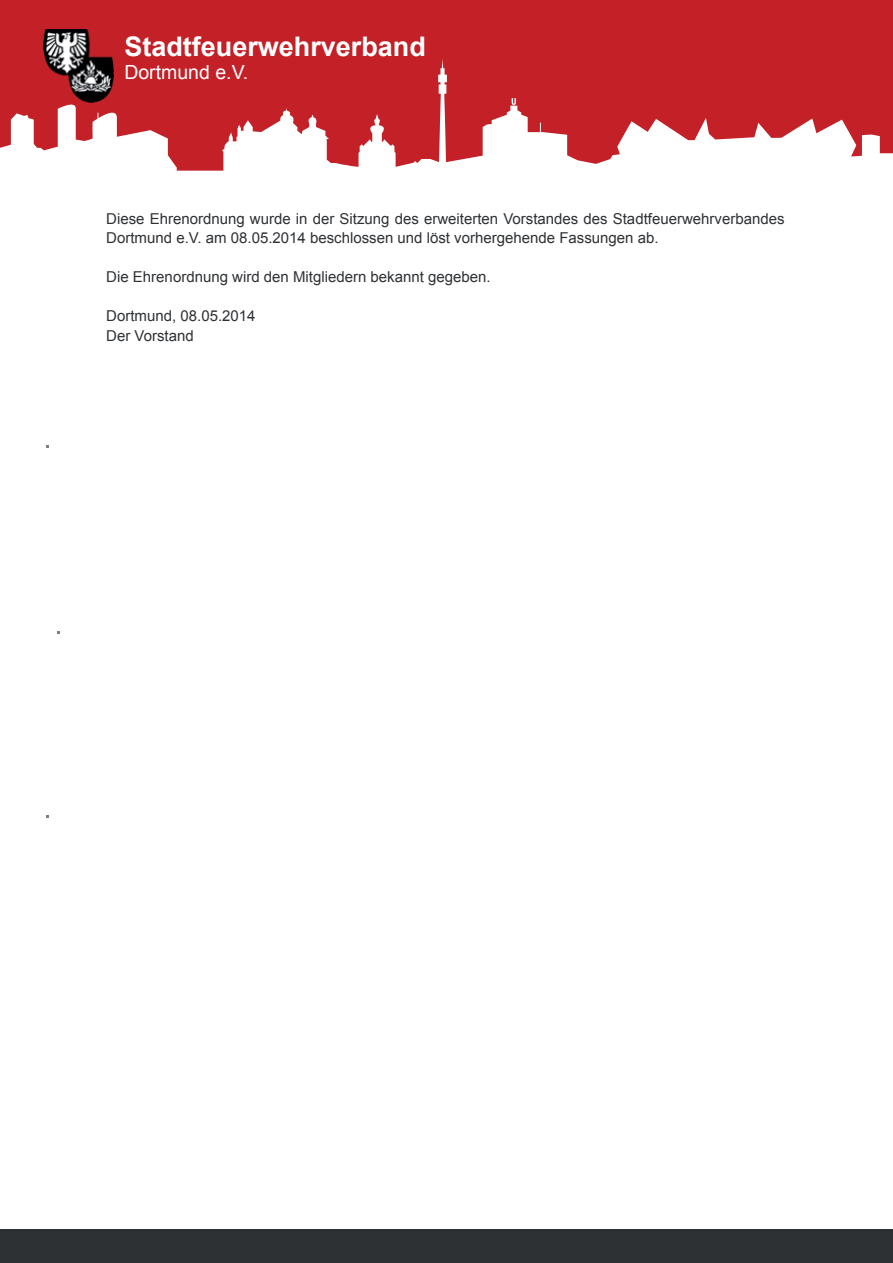
<style>
.page{position:relative;width:893px;height:1263px;background:#fff}
.page>*{position:absolute;margin:0;border:0;box-sizing:border-box;transform-origin:0 0}
.t1{font:700 27px "Arial";color:#fff}
.t2{font:19.5px "Arial";color:#fff}
.t3{font:15px/19.5px "Arial";color:#2e3134}
</style>
<div class="page">
<svg style="left:0;top:0;width:893px;height:171px;fill:#c42027"></svg>
<img style="left:43px;top:30px;width:74px;height:73px">
<div style="left:0;top:1229px;width:893px;height:34px;background:#2e3134"></div>
<h1 class="t1" style="left:124px;top:28px;width:303px">Stadtfeuerwehrverband</h1>
<h2 class="t2" style="left:124px;top:60px;width:125px">Dortmund e.V.</h2>
<p class="t3" style="left:106px;top:209px;width:680px">Diese Ehrenordnung wurde in der Sitzung des erweiterten Vorstandes des Stadtfeuerwehrverbandes<br>Dortmund e.V. am 08.05.2014 beschlossen und löst vorhergehende Fassungen ab.</p>
<p class="t3" style="left:106px;top:267px;width:386px">Die Ehrenordnung wird den Mitgliedern bekannt gegeben.</p>
<p class="t3" style="left:106px;top:306px;width:151px">Dortmund, 08.05.2014<br>Der Vorstand</p>
</div>
